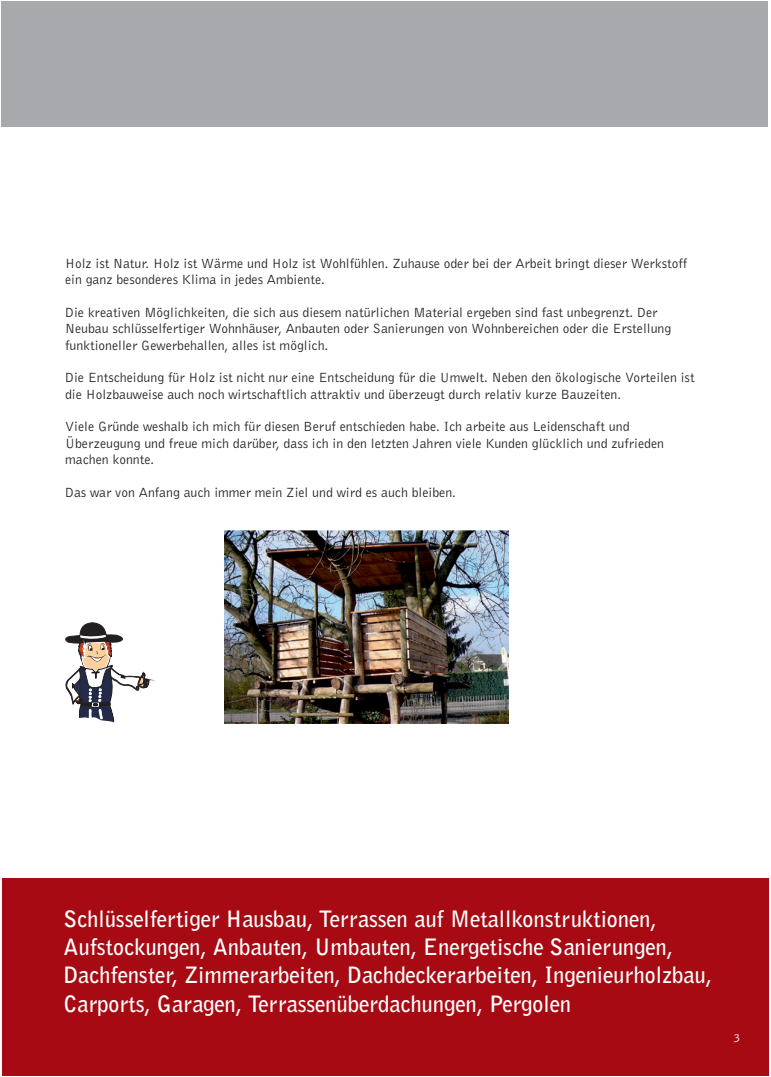
<style>
.page{position:relative;width:771px;height:1077px;background:#fff}
.page>*{position:absolute;margin:0;border:0;box-sizing:border-box;transform-origin:0 0}
.t1{font:700 22.5px/28.4px "Bell Gothic BT";color:#fff}
.t2{font:13.75px/16.4px "Bell Gothic BT";color:#231f20}
.t3{font:12.5px "Bell Gothic BT";color:#fff}
</style>
<div class="page">
<div style="left:1px;top:1px;width:766px;height:126px;background:#a8a9ad"></div>
<div style="left:3px;top:877px;width:765px;height:198px;background:#a70a12"></div>
<svg style="left:65px;top:622px;width:85px;height:100px"></svg>
<img style="left:224px;top:530px;width:284px;height:193px">
<p class="t2" style="left:65px;top:256px;width:623px">Holz ist Natur. Holz ist Wärme und Holz ist Wohlfühlen. Zuhause oder bei der Arbeit bringt dieser Werkstoff ein ganz besonderes Klima in jedes Ambiente.</p>
<p class="t2" style="left:65px;top:305px;width:607px">Die kreativen Möglichkeiten, die sich aus diesem natürlichen Material ergeben sind fast unbegrenzt. Der<br>Neubau schlüsselfertiger Wohnhäuser, Anbauten oder Sanierungen von Wohnbereichen oder die Erstellung funktioneller Gewerbehallen, alles ist möglich.</p>
<p class="t2" style="left:65px;top:370px;width:630px">Die Entscheidung für Holz ist nicht nur eine Entscheidung für die Umwelt. Neben den ökologische Vorteilen ist die Holzbauweise auch noch wirtschaftlich attraktiv und überzeugt durch relativ kurze Bauzeiten.</p>
<p class="t2" style="left:65px;top:419px;width:600px">Viele Gründe weshalb ich mich für diesen Beruf entschieden habe. Ich arbeite aus Leidenschaft und<br>Überzeugung und freue mich darüber, dass ich in den letzten Jahren viele Kunden glücklich und zufrieden machen konnte.</p>
<p class="t2" style="left:65px;top:485px;width:392px">Das war von Anfang auch immer mein Ziel und wird es auch bleiben.</p>
<p class="t1" style="left:63px;top:906px;width:649px">Schlüsselfertiger Hausbau, Terrassen auf Metallkonstruktionen, Aufstockungen, Anbauten, Umbauten, Energetische Sanierungen, Dachfenster, Zimmerarbeiten, Dachdeckerarbeiten, Ingenieurholzbau, Carports, Garagen, Terrassenüberdachungen, Pergolen</p>
<p class="t3" style="left:732px;top:1032px;width:8px">3</p>
</div>
